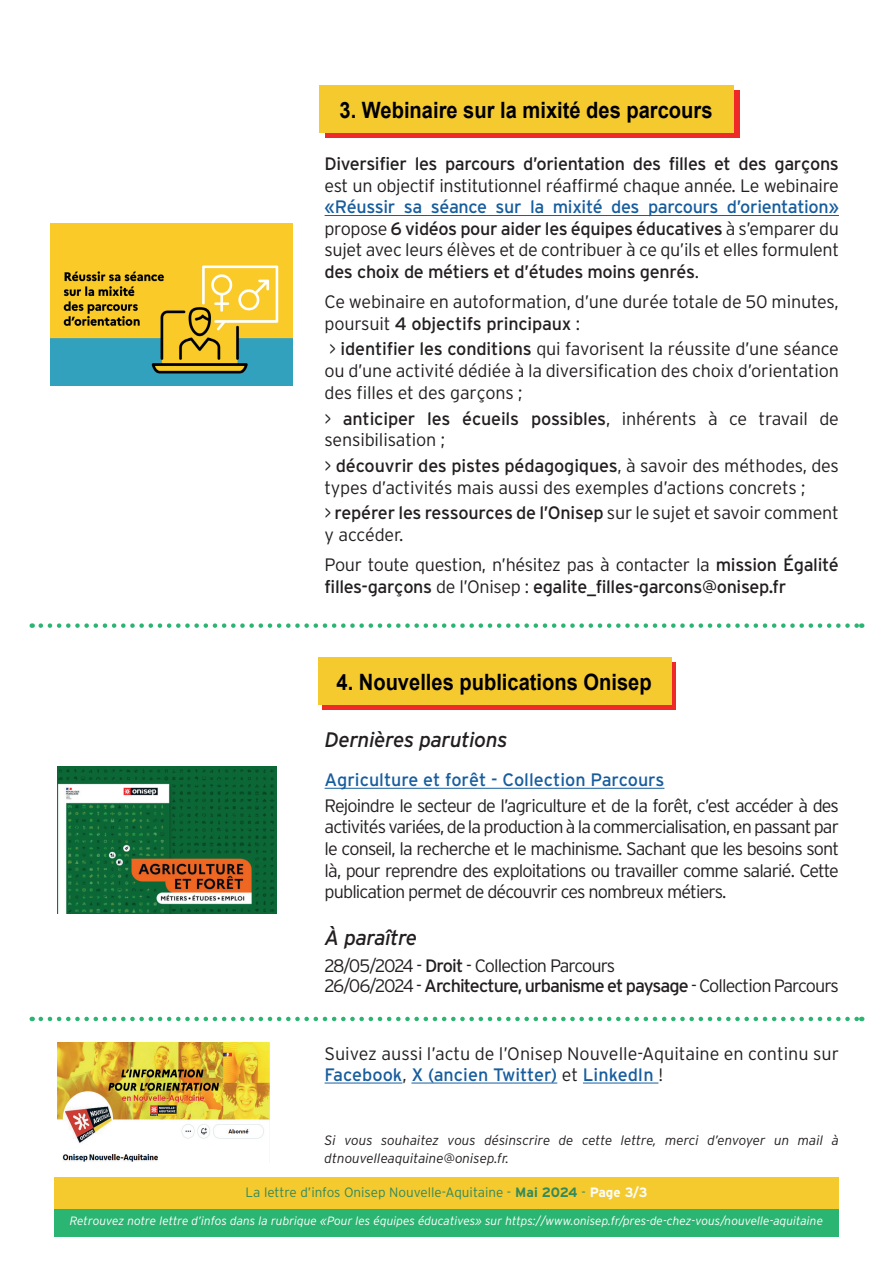
<style>
.page{position:relative;width:893px;height:1263px;background:#fff}
.page>*{position:absolute;margin:0;border:0;box-sizing:border-box;transform-origin:0 0}
.t1{font:700 22.5px "Arial";color:#000002;scale:.89 1}
.t2{font:italic 21px "Interstate";letter-spacing:-.02em;color:#231f20}
.t3{font:300 18px/21.6px "Interstate";letter-spacing:-.02em;color:#231f20}
.t4{font:18px/21.6px "Interstate";letter-spacing:-.02em;color:#231f20}
.t5{font:300 18px/19.2px "Interstate";letter-spacing:-.05em;color:#231f20}
.t6{font:300 18px/21px "Interstate";color:#231f20}
.t7{font:18px "Interstate";color:#175d9e}
.t8{font:italic 300 13.5px/18px "Interstate";color:#231f20}
.t9{font:300 13.5px "Interstate";color:#31895e}
.t10{font:italic 300 12px "Interstate";color:#fff}
.s1{font-weight:400;color:#175d9e}
.s2{font-weight:400}
.s3{font-weight:300}
.s4{font-weight:700}
.s5{font-weight:700;color:#fbfdfe}
</style>
<div class="page">
<div style="left:54px;top:1178px;width:785px;height:31px;background:#f5ca2f"></div>
<hr style="left:325px;top:215px;width:514px;height:1px;background:#175d9e">
<hr style="left:325px;top:788px;width:339px;height:1px;background:#175d9e">
<hr style="left:325px;top:1083px;width:77px;height:1px;background:#175d9e">
<hr style="left:411px;top:1083px;width:146px;height:1px;background:#175d9e">
<hr style="left:583px;top:1083px;width:75px;height:1px;background:#175d9e">
<div style="left:325px;top:90px;width:415px;height:48px;background:#ee2928"></div>
<div style="left:319px;top:85px;width:414px;height:48px;background:#f5ca2f"></div>
<div style="left:54px;top:1209px;width:785px;height:27px;background:#2bb572"></div>
<img style="left:50px;top:224px;width:242px;height:161px">
<img style="left:57px;top:766px;width:220px;height:147px">
<svg style="left:41px;top:623px;width:821px;height:5px"></svg>
<div style="left:322px;top:662px;width:353px;height:48px;background:#ee2928"></div>
<div style="left:319px;top:657px;width:353px;height:48px;background:#f5ca2f"></div>
<svg style="left:41px;top:1017px;width:821px;height:4px"></svg>
<img style="left:58px;top:1042px;width:212px;height:120px">
<p class="t1" style="left:340px;top:95px;width:421px">3. Webinaire sur la mixité des parcours</p>
<p class="t4" style="left:325px;top:153px;width:516px">Diversifier les parcours d’orientation des filles et des garçons</p>
<p class="t3" style="left:325px;top:174px;width:516px">est un objectif institutionnel réaffirmé chaque année. Le webinaire</p>
<p class="t3" style="left:325px;top:196px;width:516px;text-align:justify"><span class="s1">«Réussir sa séance sur la mixité des parcours d’orientation» </span>propose <span class="s2">6 vidéos pour aider les équipes éducatives</span> à s’emparer du sujet avec leurs élèves et de contribuer à ce qu’ils et elles formulent <span class="s2">des choix de métiers et d’études moins genrés</span>.</p>
<p class="t3" style="left:325px;top:291px;width:516px">Ce webinaire en autoformation, d’une durée totale de 50 minutes, poursuit <span class="s2">4 objectifs principaux</span> :</p>
<p class="t3" style="left:325px;top:338px;width:516px;text-align:justify">&gt; <span class="s2">identifier les conditions</span> qui favorisent la réussite d’une séance ou d’une activité dédiée à la diversification des choix d’orientation des filles et des garçons ;</p>
<p class="t3" style="left:325px;top:407px;width:516px">&gt; <span class="s2">anticiper les écueils possibles</span>, inhérents à ce travail de sensibilisation ;</p>
<p class="t3" style="left:325px;top:455px;width:516px">&gt; <span class="s2">découvrir des pistes pédagogiques</span>, à savoir des méthodes, des types d’activités mais aussi des exemples d’actions concrets ;</p>
<p class="t3" style="left:325px;top:502px;width:516px">&gt; <span class="s2">repérer les ressources de l’Onisep</span> sur le sujet et savoir comment y accéder.</p>
<p class="t4" style="left:325px;top:554px;width:516px"><span class="s3">Pour toute question, n’hésitez pas à contacter la</span> mission Égalité filles-garçons <span class="s3">de l’Onisep :</span> egalite_filles-garcons@onisep.fr</p>
<p class="t1" style="left:336px;top:667px;width:356px">4. Nouvelles publications Onisep</p>
<p class="t2" style="left:325px;top:727px;width:184px">Dernières parutions</p>
<p class="t7" style="left:325px;top:769px;width:341px">Agriculture et forêt - Collection Parcours</p>
<p class="t3" style="left:325px;top:794px;width:516px;text-align:justify">Rejoindre le secteur de l’agriculture et de la forêt, c’est accéder à des activités variées, de la production à la commercialisation, en passant par le conseil, la recherche et le machinisme. Sachant que les besoins sont là, pour reprendre des exploitations ou travailler comme salarié. Cette publication permet de découvrir ces nombreux métiers.</p>
<p class="t2" style="left:325px;top:924px;width:94px">À paraître</p>
<p class="t5" style="left:325px;top:956px;width:516px">28/05/2024 - <span class="s2">Droit</span> - Collection Parcours<br>26/06/2024 - <span class="s2">Architecture, urbanisme et paysage</span> - Collection Parcours</p>
<p class="t6" style="left:325px;top:1043px;width:516px">Suivez aussi l’actu de l’Onisep Nouvelle-Aquitaine en continu sur<br><span class="s1">Facebook</span>, <span class="s1">X (ancien Twitter)</span> et <span class="s1">LinkedIn</span> !</p>
<p class="t8" style="left:325px;top:1131px;width:516px">Si vous souhaitez vous désinscrire de cette lettre, merci d’envoyer un mail à dtnouvelleaquitaine@onisep.fr.</p>
<p class="t9" style="left:245px;top:1184px;width:403px">La lettre d’infos Onisep Nouvelle-Aquitaine - <span class="s4">Mai 2024</span> - <span class="s5">Page 3/3</span></p>
<p class="t10" style="left:70px;top:1214px;width:755px">Retrouvez notre lettre d’infos dans la rubrique «Pour les équipes éducatives» sur https://www.onisep.fr/pres-de-chez-vous/nouvelle-aquitaine</p>
</div>
